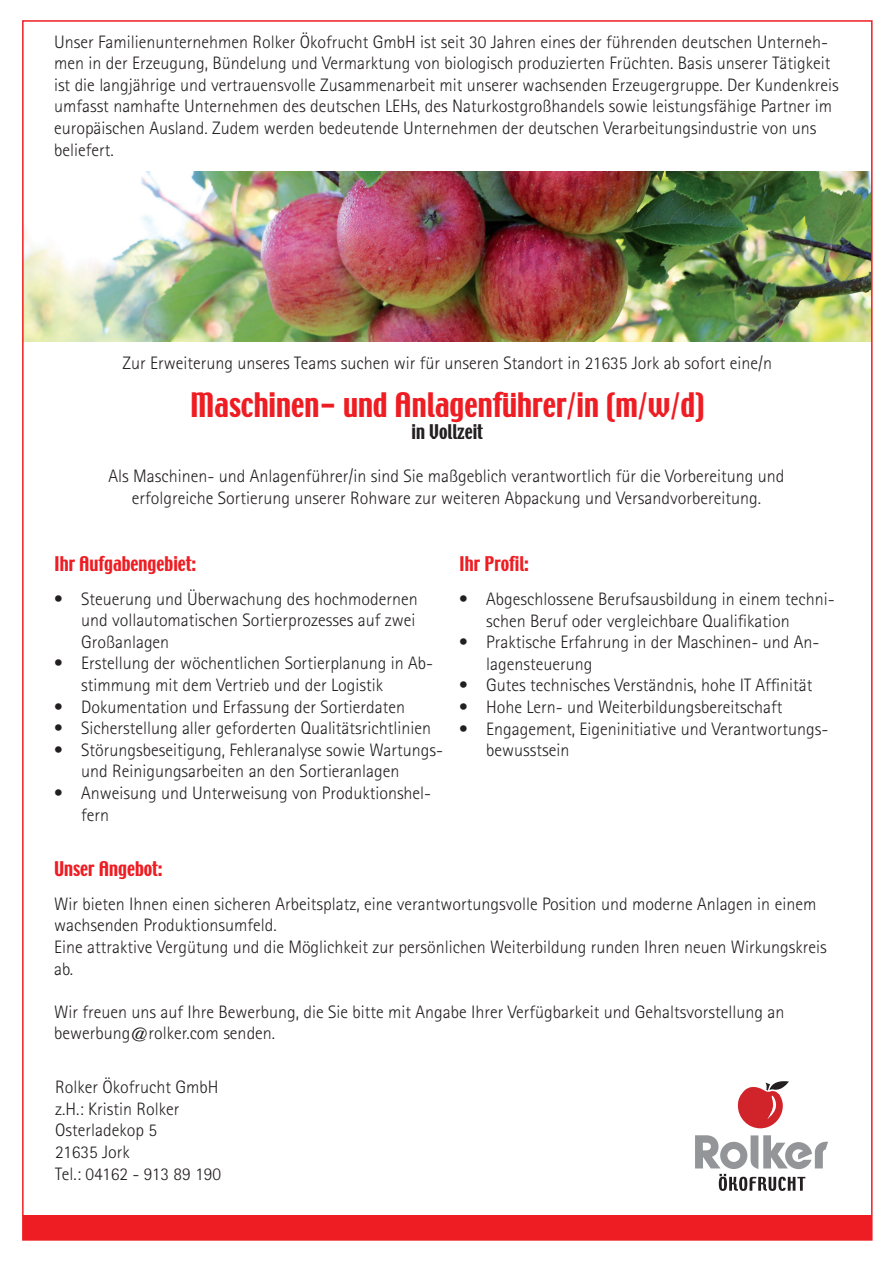
<style>
.page{position:relative;width:893px;height:1263px;background:#fff}
.page>*{position:absolute;margin:0;border:0;box-sizing:border-box;transform-origin:0 0}
.t1{font:30px "Techno";color:#ee1d23}
.t2{font:300 18px/21.6px "Rotis Sans Serif Std";color:#231f20}
.t3{font:18px "Techno";color:#ee1d23}
.t4{font:18px "Techno";color:#231f20}
.s1{font-family:"Techno";font-weight:400;color:#ee1d23}
</style>
<div class="page">
<div style="left:23px;top:1216px;width:849px;height:24px;background:#ee1d23"></div>
<svg style="left:738px;top:1081px;width:51px;height:47px"></svg>
<svg style="left:695px;top:1135px;width:133px;height:56px"></svg>
<img style="left:25px;top:171px;width:845px;height:170px">
<p class="t2" style="left:54px;top:31px;width:786px">Unser Familienunternehmen Rolker Ökofrucht GmbH ist seit 30 Jahren eines der führenden deutschen Unterneh&shy;men in der Erzeugung, Bündelung und Vermarktung von biologisch produzierten Früchten. Basis unserer Tätigkeit ist die langjährige und vertrauensvolle Zusammenarbeit mit unserer wachsenden Erzeugergruppe. Der Kundenkreis umfasst namhafte Unternehmen des deutschen LEHs, des Naturkostgroßhandels sowie leistungsfähige Partner im europäischen Ausland. Zudem werden bedeutende Unternehmen der deutschen Verarbeitungsindustrie von uns beliefert.</p>
<p class="t2" style="left:123px;top:352px;width:651px">Zur Erweiterung unseres Teams suchen wir für unseren Standort in 21635 Jork ab sofort eine/n</p>
<p class="t1" style="left:190px;top:385px;width:516px">Maschinen- und Anlagenführer/in (m/w/d)</p>
<p class="t4" style="left:411px;top:419px;width:73px">in Vollzeit</p>
<p class="t2" style="left:109px;top:465px;width:677px;text-align:center">Als Maschinen- und Anlagenführer/in sind Sie maßgeblich verantwortlich für die Vorbereitung und erfolgreiche Sortierung unserer Rohware zur weiteren Abpackung und Versandvorbereitung.</p>
<p class="t3" style="left:54px;top:551px;width:144px">Ihr Aufgabengebiet:</p>
<p class="t2" style="left:81px;top:588px;width:338px;text-align:justify;text-indent:-27px">• Steuerung und Überwachung des hochmodernen und vollautomatischen Sortierprozesses auf zwei Großanlagen</p>
<p class="t2" style="left:81px;top:652px;width:354px;text-indent:-27px">• Erstellung der wöchentlichen Sortierplanung in Ab&shy;stimmung mit dem Vertrieb und der Logistik</p>
<p class="t2" style="left:54px;top:696px;width:353px">• Dokumentation und Erfassung der Sortierdaten</p>
<p class="t2" style="left:54px;top:717px;width:379px">• Sicherstellung aller geforderten Qualitätsrichtlinien</p>
<p class="t2" style="left:81px;top:739px;width:364px;text-indent:-27px">• Störungsbeseitigung, Fehleranalyse sowie Wartungs&shy;und Reinigungsarbeiten an den Sortieranlagen</p>
<p class="t2" style="left:81px;top:782px;width:352px;text-indent:-27px">• Anweisung und Unterweisung von Produktionshel&shy;fern</p>
<p class="t3" style="left:459px;top:552px;width:71px">Ihr Profil:</p>
<p class="t2" style="left:486px;top:588px;width:350px;text-indent:-27px">• Abgeschlossene Berufsausbildung in einem techni&shy;schen Beruf oder vergleichbare Qualifikation</p>
<p class="t2" style="left:486px;top:631px;width:335px;text-indent:-27px">• Praktische Erfahrung in der Maschinen- und An&shy;lagensteuerung</p>
<p class="t2" style="left:459px;top:674px;width:355px">• Gutes technisches Verständnis, hohe IT Affinität</p>
<p class="t2" style="left:459px;top:696px;width:325px">• Hohe Lern- und Weiterbildungsbereitschaft</p>
<p class="t2" style="left:486px;top:718px;width:344px;text-indent:-27px">• Engagement, Eigeninitiative und Verantwortungs&shy;bewusstsein</p>
<p class="t2" style="left:54px;top:853px;width:764px;line-height:33.8px"><span class="s1">Unser Angebot:<br></span>Wir bieten Ihnen einen sicheren Arbeitsplatz, eine verantwortungsvolle Position und moderne Anlagen in einem</p>
<p class="t2" style="left:54px;top:914px;width:774px">wachsenden Produktionsumfeld.<br>Eine attraktive Vergütung und die Möglichkeit zur persönlichen Weiterbildung runden Ihren neuen Wirkungskreis ab.</p>
<p class="t2" style="left:54px;top:1001px;width:732px">Wir freuen uns auf Ihre Bewerbung, die Sie bitte mit Angabe Ihrer Verfügbarkeit und Gehaltsvorstellung an bewerbung@rolker.com senden.</p>
<p class="t2" style="left:55px;top:1076px;width:167px">Rolker Ökofrucht GmbH z.H.: Kristin Rolker<br>Osterladekop 5<br>21635 Jork<br>Tel.: 04162 - 913 89 190</p>
</div>
